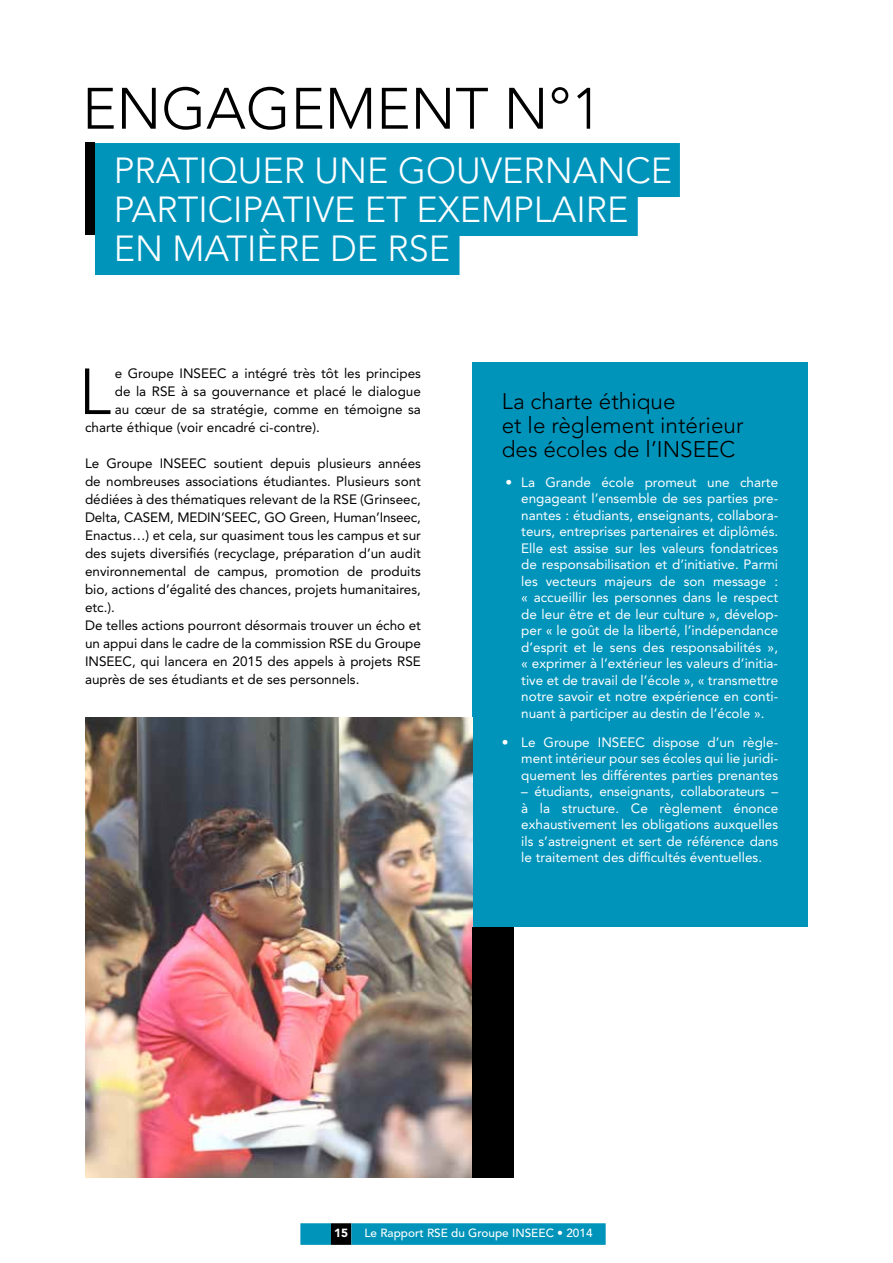
<style>
.page{position:relative;width:893px;height:1263px;background:#fff}
.page>*{position:absolute;margin:0;border:0;box-sizing:border-box;transform-origin:0 0}
.t1{font:300 64.35px "Avenir LT Std";color:#000}
.t2{font:300 57.75px "Avenir LT Std";color:#000}
.t3{font:300 36px/39px "Avenir LT Std";color:#fff}
.t4{font:300 22.5px/24px "Avenir LT Std";color:#000}
.t5{font:13.5px/16.5px "Avenir LT Std";color:#fff;text-align:justify}
.t6{font:13.5px/18px "Avenir LT Std";color:#000}
.t7{font:500 11.7px "Avenir LT Std";color:#fff}
.t8{font:900 11.7px "Avenir LT Std";color:#fff}
</style>
<div class="page">
<div style="left:300px;top:1223px;width:31px;height:22px;background:#0094bb"></div>
<div style="left:331px;top:1223px;width:20px;height:22px;background:#000"></div>
<div style="left:351px;top:1223px;width:255px;height:22px;background:#0094bb"></div>
<div style="left:95px;top:143px;width:585px;height:54px;background:#0094bb"></div>
<div style="left:95px;top:182px;width:543px;height:54px;background:#0094bb"></div>
<div style="left:95px;top:221px;width:364px;height:54px;background:#0094bb"></div>
<div style="left:85px;top:143px;width:10px;height:92px;background:#000"></div>
<div style="left:472px;top:362px;width:336px;height:565px;background:#0094bb"></div>
<img style="left:85px;top:717px;width:387px;height:461px">
<div style="left:472px;top:927px;width:41px;height:251px;background:#000"></div>
<h2 class="t2" style="left:82px;top:75px;width:39px">ENG</h2>
<h2 class="t2" style="left:206px;top:75px;width:397px">AG EMENT N°1</h2>
<h3 class="t3" style="left:114px;top:151px;width:560px">PRATIQUER UN E GOUVERNANCE<br>PARTICI PATIVE ET EXEMPLAIR E<br>EN MATI ÈRE DE RSE</h3>
<h1 class="t1" style="left:79px;top:354px;width:34px">L</h1>
<p class="t6" style="left:115px;top:364px;width:308px">e Groupe INSEEC a intégré très tôt les principes</p>
<p class="t6" style="left:115px;top:382px;width:308px">de la RSE à sa gouvernance et placé le dialogue</p>
<p class="t6" style="left:115px;top:400px;width:308px">au cœur de sa stratégie, comme en témoigne sa</p>
<p class="t6" style="left:85px;top:418px;width:236px">charte éthique (voir encadré ci-contre).</p>
<p class="t6" style="left:85px;top:454px;width:337px">Le Groupe INSEEC soutient depuis plusieurs années de nombreuses associations étudiantes. Plusieurs sont dédiées à des thématiques relevant de la RSE (Grinseec, Delta, CASEM, MEDIN’SEEC, GO Green, Human’Inseec, Enactus…) et cela, sur quasiment tous les campus et sur des sujets diversifiés (recyclage, préparation d’un audit environnemental de campus, promotion de produits bio, actions d’égalité des chances, projets humanitaires, etc.).<br>De telles actions pourront désormais trouver un écho et un appui dans le cadre de la commission RSE du Groupe INSEEC, qui lancera en 2015 des appels à projets RSE auprès de ses étudiants et de ses personnels.</p>
<h3 class="t4" style="left:502px;top:390px;width:243px">LA CHARTE ÉTHIQUE<br>ET LE RÈGLEMENT INTÉRIEUR<br>DES ÉCOLES DE L’INSEEC</h3>
<p class="t5" style="left:521px;top:474px;width:258px;text-indent:-16px">• La Grande école promeut une charte engageant l’ensemble de ses parties pre&shy;nantes : étudiants, enseignants, collabora&shy;teurs, entreprises partenaires et diplômés.<br>Elle est assise sur les valeurs fondatrices de responsabilisation et d’initiative. Parmi les vecteurs majeurs de son message : « accueillir les personnes dans le respect de leur être et de leur culture », dévelop&shy;per « le goût de la liberté, l’indépendance d’esprit et le sens des responsabilités », « exprimer à l’extérieur les valeurs d’initia&shy;tive et de travail de l’école », « transmettre notre savoir et notre expérience en conti&shy;nuant à participer au destin de l’école ».</p>
<p class="t5" style="left:521px;top:734px;width:258px;text-indent:-19px">• Le Groupe INSEEC dispose d’un règle&shy;ment intérieur pour ses écoles qui lie juridi&shy;quement les différentes parties prenantes</p>
<p class="t5" style="left:521px;top:783px;width:258px">– étudiants, enseignants, collaborateurs – à la structure. Ce règlement énonce exhaustivement les obligations auxquelles ils s’astreignent et sert de référence dans le traitement des difficultés éventuelles.</p>
<p class="t8" style="left:334px;top:1226px;width:15px">15</p>
<p class="t7" style="left:364px;top:1226px;width:230px">Le Rapport RSE du Groupe INSEEC • 2014</p>
</div>
